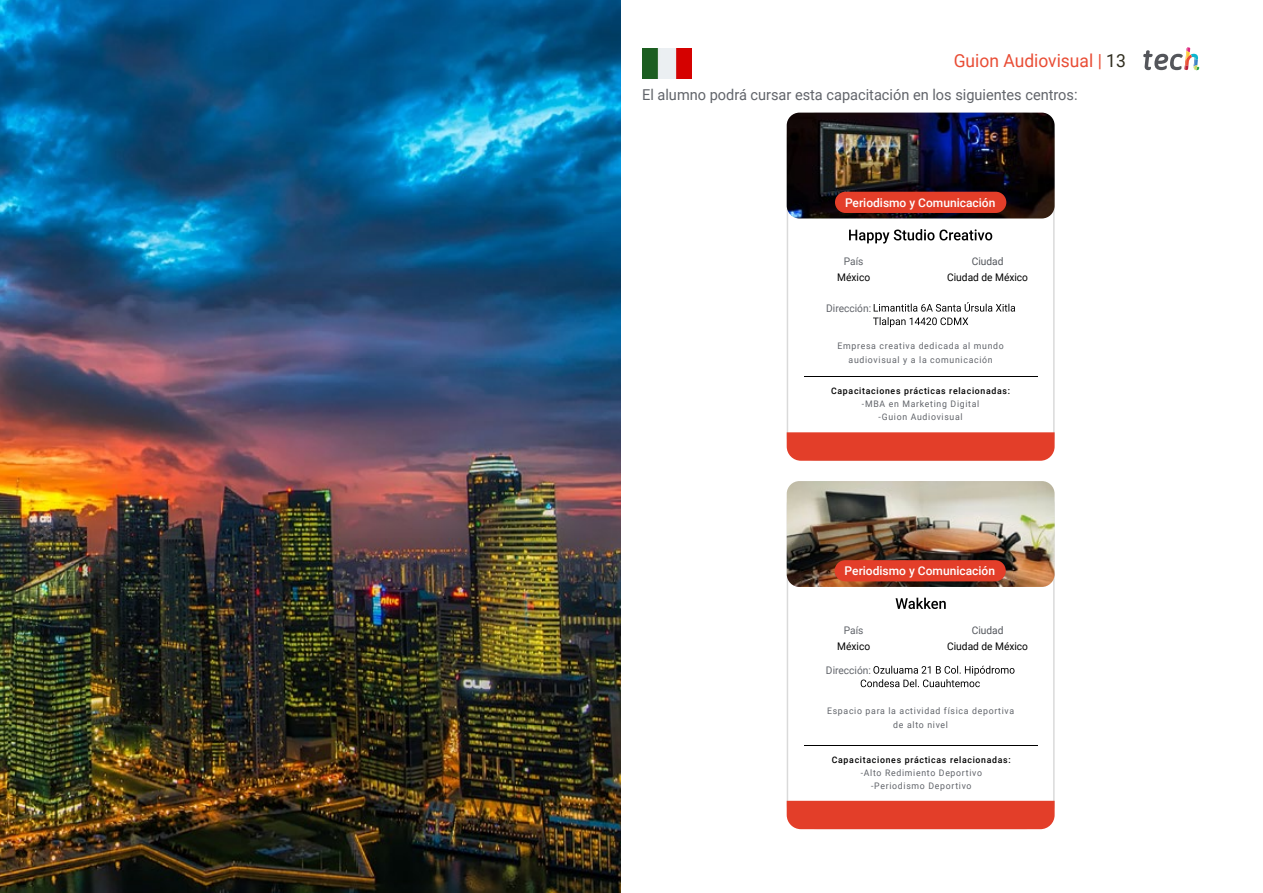
<style>
.page{position:relative;width:1263px;height:893px;background:#fff}
.page>*{position:absolute;margin:0;border:0;box-sizing:border-box;transform-origin:0 0}
.t1{font:18px "Roboto";color:#e94d35}
.t2{font:15px "Roboto";color:#61646a}
.t3{font:500 12px "Roboto";color:#fff}
.t4{font:10.5px "Roboto";color:#000}
.t5{font:10.5px "Roboto";color:#61646a}
.t6{font:10.5px "Roboto";color:#52555b}
.t7{font:9px/13.5px "Roboto";letter-spacing:.08em;color:#61646a;text-align:center}
.t8{font:500 9px "Roboto";letter-spacing:.08em;color:#000}
.s1{color:#312e20}
</style>
<div class="page">
<svg style="left:1143px;top:47px;width:56px;height:24px"></svg>
<img style="left:0;top:0;width:621px;height:893px">
<img style="left:642px;top:49px;width:49px;height:30px">
<svg style="left:786px;top:112px;width:269px;height:339px"></svg>
<img style="left:787px;top:113px;width:267px;height:105px">
<div style="left:835px;top:192px;width:171px;height:21px;background:#e33e29;border-radius:11px"></div>
<svg style="left:787px;top:432px;width:267px;height:29px;background:#e3432f"></svg>
<hr style="left:804px;top:376px;width:233px;height:1px;background:#000">
<svg style="left:849px;top:229px;width:143px;height:15px"></svg>
<svg style="left:873px;top:302px;width:142px;height:25px"></svg>
<svg style="left:786px;top:490px;width:269px;height:340px"></svg>
<img style="left:787px;top:481px;width:267px;height:106px">
<div style="left:834px;top:560px;width:172px;height:21px;background:#e33e29;border-radius:11px"></div>
<hr style="left:804px;top:745px;width:233px;height:1px;background:#000">
<svg style="left:895px;top:598px;width:51px;height:11px"></svg>
<svg style="left:861px;top:666px;width:153px;height:21px"></svg>
<div style="left:787px;top:801px;width:267px;height:28px;background:#e33e29"></div>
<h1 class="t1" style="left:954px;top:48px;width:174px">Guion Audiovisual | <span class="s1">13</span></h1>
<h2 class="t2" style="left:642px;top:84px;width:437px">El alumno podrá cursar esta capacitación en los siguientes centros:</h2>
<h3 class="t3" style="left:845px;top:194px;width:152px">Periodismo y Comunicación</h3>
<p class="t5" style="left:844px;top:254px;width:21px">País</p>
<p class="t4" style="left:837px;top:270px;width:34px">México</p>
<p class="t6" style="left:972px;top:254px;width:33px">Ciudad</p>
<p class="t4" style="left:947px;top:270px;width:82px">Ciudad de México</p>
<p class="t5" style="left:826px;top:300px;width:46px">Dirección:</p>
<p class="t7" style="left:837px;top:339px;width:168px">Empresa creativa dedicada al mundo audiovisual y a la comunicación</p>
<p class="t8" style="left:831px;top:384px;width:180px">Capacitaciones prácticas relacionadas:</p>
<p class="t7" style="left:862px;top:397px;width:119px">-MBA en Marketing Digital -Guion Audiovisual</p>
<h3 class="t3" style="left:845px;top:563px;width:152px">Periodismo y Comunicación</h3>
<p class="t5" style="left:844px;top:622px;width:21px">País</p>
<p class="t4" style="left:837px;top:639px;width:34px">México</p>
<p class="t6" style="left:972px;top:622px;width:33px">Ciudad</p>
<p class="t4" style="left:947px;top:639px;width:82px">Ciudad de México</p>
<p class="t5" style="left:826px;top:662px;width:46px">Dirección:</p>
<p class="t7" style="left:827px;top:704px;width:189px">Espacio para la actividad física deportiva de alto nivel</p>
<p class="t8" style="left:832px;top:753px;width:180px">Capacitaciones prácticas relacionadas:</p>
<p class="t7" style="left:861px;top:766px;width:123px">-Alto Redimiento Deportivo -Periodismo Deportivo</p>
</div>
